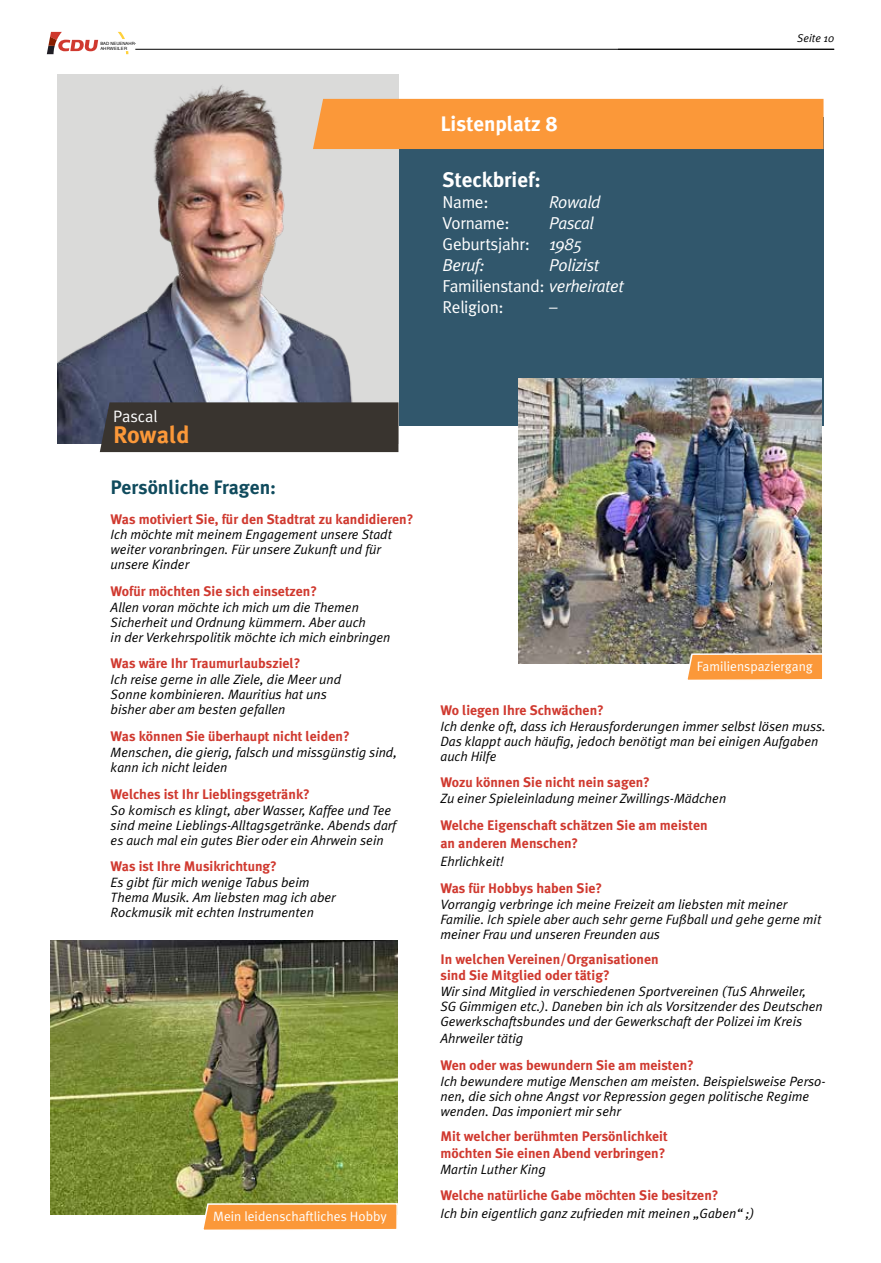
<style>
.page{position:relative;width:881px;height:1263px;background:#fff}
.page>*{position:absolute;margin:0;border:0;box-sizing:border-box;transform-origin:0 0}
.t1{font:700 24px "Meta Plus";color:#fb9839}
.t2{font:700 21px "Meta Plus";color:#fff}
.t3{font:700 19.5px "Meta Plus";color:#104b5d}
.t4{font:17.25px/21px "Meta Plus Normal";letter-spacing:-.02em;color:#fff}
.t5{font:italic 17.25px/21px "Meta Plus Normal";letter-spacing:-.02em;color:#fff}
.t6{font:16.5px "Meta Plus Normal";color:#fff}
.t7{font:700 13.8px/16.5px "Meta Plus";color:#d0392f}
.t8{font:italic 13.5px/15px "Meta Plus Normal";color:#000}
.t9{font:13.5px "Meta Plus Normal";color:#fff}
.t10{font:italic 11.25px "Meta Plus Normal";color:#000}
.t11{font:4.35px/5.2px "Helvetica";color:#000}
.s1{font-style:normal}
.s2{font-style:italic}
</style>
<div class="page">
<svg style="left:118px;top:32px;width:10px;height:22px"></svg>
<svg style="left:47px;top:32px;width:51px;height:22px"></svg>
<div style="left:100px;top:39px;width:36px;height:12px;background:#fff"></div>
<hr style="left:135px;top:49px;width:698px;height:1px;background:#000">
<img style="left:50px;top:941px;width:348px;height:273px">
<svg style="left:201px;top:1202px;width:197px;height:28px;background:#f4a14c"></svg>
<div style="left:57px;top:117px;width:766px;height:308px;background:#31576c"></div>
<img style="left:57px;top:74px;width:341px;height:369px">
<div style="left:100px;top:402px;width:298px;height:50px;background:#39342f"></div>
<div style="left:313px;top:99px;width:510px;height:50px;background:#fb9839"></div>
<img style="left:518px;top:379px;width:303px;height:284px">
<svg style="left:684px;top:652px;width:138px;height:28px;background:#f3a050"></svg>
<p class="t11" style="left:100px;top:41px;width:37px">BAD NEUENAHR-<br>AHRWEILE R</p>
<h2 class="t2" style="left:440px;top:111px;width:119px">Listenplatz 8</h2>
<h2 class="t2" style="left:442px;top:168px;width:100px">Steckbrief:</h2>
<p class="t4" style="left:442px;top:192px;width:47px">Name:</p>
<p class="t5" style="left:548px;top:192px;width:53px">Rowald</p>
<p class="t4" style="left:442px;top:213px;width:69px">Vorname:</p>
<p class="t5" style="left:442px;top:213px;width:153px;text-indent:106px">Pascal<br><span class="s1">Geburtsjahr:</span> 1985<br>Beruf:</p>
<p class="t4" style="left:442px;top:255px;width:183px;text-indent:106px"><span class="s2">Polizist<br></span>Familienstand: <span class="s2">verheiratet<br></span>Religion:</p>
<p class="t5" style="left:548px;top:297px;width:10px">–</p>
<p class="t10" style="left:796px;top:31px;width:39px">Seite 10</p>
<p class="t6" style="left:113px;top:407px;width:46px">Pascal</p>
<h1 class="t1" style="left:113px;top:421px;width:78px">Rowald</h1>
<h3 class="t3" style="left:111px;top:475px;width:167px">Persönliche Fragen:</h3>
<p class="t7" style="left:111px;top:511px;width:304px">Was motiviert Sie, für den Stadtrat zu kandidieren?</p>
<p class="t8" style="left:111px;top:527px;width:283px">Ich möchte mit meinem Engagement unsere Stadt weiter voranbringen. Für unsere Zukunft und für unsere Kinder</p>
<p class="t7" style="left:111px;top:583px;width:208px">Wofür möchten Sie sich einsetzen?</p>
<p class="t8" style="left:111px;top:599px;width:281px">Allen voran möchte ich mich um die Themen<br>Sicherheit und Ordnung kümmern. Aber auch<br>in der Verkehrspolitik möchte ich mich einbringen</p>
<p class="t7" style="left:111px;top:655px;width:191px">Was wäre Ihr Traumurlaubsziel?</p>
<p class="t8" style="left:111px;top:672px;width:232px">Ich reise gerne in alle Ziele, die Meer und<br>Sonne kombinieren. Mauritius hat uns bisher aber am besten gefallen</p>
<p class="t7" style="left:111px;top:728px;width:240px">Was können Sie überhaupt nicht leiden?</p>
<p class="t8" style="left:111px;top:745px;width:288px">Menschen, die gierig, falsch und missgünstig sind, kann ich nicht leiden</p>
<p class="t7" style="left:111px;top:785px;width:201px">Welches ist Ihr Lieblingsgetränk?</p>
<p class="t8" style="left:111px;top:802px;width:287px">So komisch es klingt, aber Wasser, Kaffee und Tee sind meine Lieblings-Alltagsgetränke. Abends darf es auch mal ein gutes Bier oder ein Ahrwein sein</p>
<p class="t7" style="left:111px;top:858px;width:168px">Was ist Ihre Musikrichtung?</p>
<p class="t8" style="left:111px;top:875px;width:226px">Es gibt für mich wenige Tabus beim<br>Thema Musik. Am liebsten mag ich aber<br>Rockmusik mit echten Instrumenten</p>
<p class="t9" style="left:213px;top:1209px;width:175px">Mein leidenschaftliches Hobby</p>
<p class="t9" style="left:696px;top:658px;width:117px">Familienspaziergang</p>
<p class="t7" style="left:440px;top:701px;width:165px">Wo liegen Ihre Schwächen?</p>
<p class="t8" style="left:440px;top:718px;width:386px">Ich denke oft, dass ich Herausforderungen immer selbst lösen muss.<br>Das klappt auch häufig, jedoch benötigt man bei einigen Aufgaben auch Hilfe</p>
<p class="t7" style="left:440px;top:774px;width:211px">Wozu können Sie nicht nein sagen?</p>
<p class="t8" style="left:440px;top:791px;width:287px">Zu einer Spieleinladung meiner Zwillings-Mädchen</p>
<p class="t7" style="left:440px;top:816px;width:268px;line-height:18px">Welche Eigenschaft schätzen Sie am meisten an anderen Menschen?</p>
<p class="t8" style="left:440px;top:854px;width:65px">Ehrlichkeit!</p>
<p class="t7" style="left:440px;top:879px;width:163px">Was für Hobbys haben Sie?</p>
<p class="t8" style="left:440px;top:896px;width:382px">Vorrangig verbringe ich meine Freizeit am liebsten mit meiner<br>Familie. Ich spiele aber auch sehr gerne Fußball und gehe gerne mit meiner Frau und unseren Freunden aus</p>
<p class="t7" style="left:440px;top:950px;width:219px">In welchen Vereinen/Organisationen sind Sie Mitglied oder tätig?</p>
<p class="t8" style="left:440px;top:984px;width:384px">Wir sind Mitglied in verschiedenen Sportvereinen (TuS Ahrweiler,<br>SG Gimmigen etc.). Daneben bin ich als Vorsitzender des Deutschen<br>Gewerkschaftsbundes und der Gewerkschaft der Polizei im Kreis</p>
<p class="t8" style="left:440px;top:1031px;width:84px">Ahrweiler tätig</p>
<p class="t7" style="left:440px;top:1057px;width:255px">Wen oder was bewundern Sie am meisten?</p>
<p class="t8" style="left:440px;top:1074px;width:386px">Ich bewundere mutige Menschen am meisten. Beispielsweise Perso&shy;nen, die sich ohne Angst vor Repression gegen politische Regime wenden. Das imponiert mir sehr</p>
<p class="t7" style="left:440px;top:1128px;width:228px">Mit welcher berühmten Persönlichkeit möchten Sie einen Abend verbringen?</p>
<p class="t8" style="left:440px;top:1161px;width:107px">Martin Luther King</p>
<p class="t7" style="left:440px;top:1187px;width:279px">Welche natürliche Gabe möchten Sie besitzen?</p>
<p class="t8" style="left:440px;top:1206px;width:315px">Ich bin eigentlich ganz zufrieden mit meinen „Gaben“ ;)</p>
</div>
